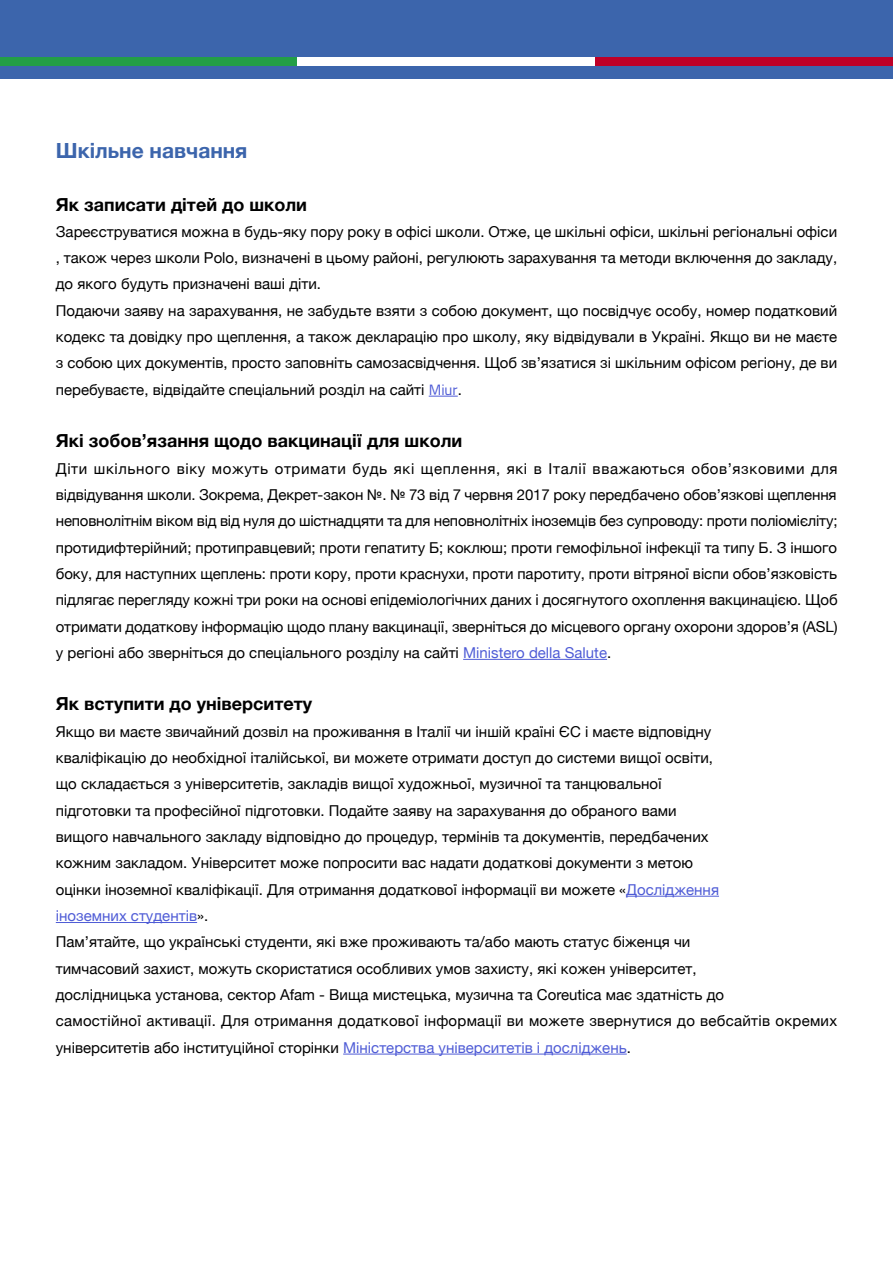
<style>
.page{position:relative;width:893px;height:1263px;background:#fff}
.page>*{position:absolute;margin:0;border:0;box-sizing:border-box;transform-origin:0 0}
.t1{font:700 21px "Helvetica Neue";color:#3c65ac}
.t2{font:700 18px "Helvetica Neue";color:#000}
.t3{font:15px/26.2px "Helvetica Neue";color:#000}
.s1{font-family:"Titillium Web";color:#4f5cd6}
.s2{color:#4f5cd6}
</style>
<div class="page">
<div style="left:0;top:0;width:893px;height:78px;background:#3c65ac"></div>
<div style="left:0;top:57px;width:298px;height:9px;background:#239e46"></div>
<div style="left:298px;top:57px;width:297px;height:9px;background:#fff"></div>
<div style="left:595px;top:57px;width:298px;height:9px;background:#be0027"></div>
<svg style="left:429px;top:396px;width:29px;height:1px"></svg>
<hr style="left:463px;top:659px;width:144px;height:1px;background:#4f5cd6">
<hr style="left:626px;top:896px;width:93px;height:1px;background:#4f5cd6">
<hr style="left:56px;top:922px;width:141px;height:1px;background:#4f5cd6">
<hr style="left:343px;top:1054px;width:284px;height:1px;background:#4f5cd6">
<h1 class="t1" style="left:56px;top:134px;width:193px">Шкільне навчання</h1>
<p class="t2" style="left:56px;top:190px;width:253px">Як записати дітей до школи</p>
<p class="t3" style="left:56px;top:219px;width:783px">Зареєструватися можна в будь-яку пору року в офісі школи. Отже, це шкільні офіси, шкільні регіональні офіси , також через школи Polo, визначені в цьому районі, регулюють зарахування та методи включення до закладу, до якого будуть призначені ваші діти.<br>Подаючи заяву на зарахування, не забудьте взяти з собою документ, що посвідчує особу, номер податковий кодекс та довідку про щеплення, а також декларацію про школу, яку відвідували в Україні. Якщо ви не маєте з собою цих документів, просто заповніть самозасвідчення. Щоб зв’язатися зі шкільним офісом регіону, де ви перебуваєте, відвідайте спеціальний розділ на сайті <span class="s1">Miur</span>.</p>
<p class="t2" style="left:56px;top:427px;width:408px">Які зобов’язання щодо вакцинації для школи</p>
<p class="t3" style="left:56px;top:456px;width:783px;text-align:justify">Діти шкільного віку можуть отримати будь які щеплення, які в Італії вважаються обов’язковими для відвідування школи. Зокрема, Декрет-закон №. № 73 від 7 червня 2017 року передбачено обов’язкові щеплення неповнолітнім віком від від нуля до шістнадцяти та для неповнолітніх іноземців без супроводу: проти поліомієліту; протидифтерійний; протиправцевий; проти гепатиту Б; коклюш; проти гемофільної інфекції та типу Б. З іншого боку, для наступних щеплень: проти кору, проти краснухи, проти паротиту, проти вітряної віспи обов’язковість підлягає перегляду кожні три роки на основі епідеміологічних даних і досягнутого охоплення вакцинацією. Щоб отримати додаткову інформацію щодо плану вакцинації, зверніться до місцевого органу охорони здоров’я (ASL) у регіоні або зверніться до спеціального розділу на сайті <span class="s2">Ministero della Salute</span>.</p>
<p class="t2" style="left:56px;top:690px;width:258px">Як вступити до університету</p>
<p class="t3" style="left:56px;top:719px;width:783px">Якщо ви маєте звичайний дозвіл на проживання в Італії чи іншій країні ЄС і маєте відповідну<br>кваліфікацію до необхідної італійської, ви можете отримати доступ до системи вищої освіти,<br>що складається з університетів, закладів вищої художньої, музичної та танцювальної<br>підготовки та професійної підготовки. Подайте заяву на зарахування до обраного вами<br>вищого навчального закладу відповідно до процедур, термінів та документів, передбачених<br>кожним закладом. Університет може попросити вас надати додаткові документи з метою<br>оцінки іноземної кваліфікації. Для отримання додаткової інформації ви можете «<span class="s2">Дослідження<br>іноземних студентів</span>».<br>Пам’ятайте, що українські студенти, які вже проживають та/або мають статус біженця чи<br>тимчасовий захист, можуть скористатися особливих умов захисту, які кожен університет,<br>дослідницька установа, сектор Afam - Вища мистецька, музична та Coreutica має здатність до<br>самостійної активації. Для отримання додаткової інформації ви можете звернутися до вебсайтів окремих університетів або інституційної сторінки <span class="s2">Міністерства університетів і досліджень</span>.</p>
</div>
